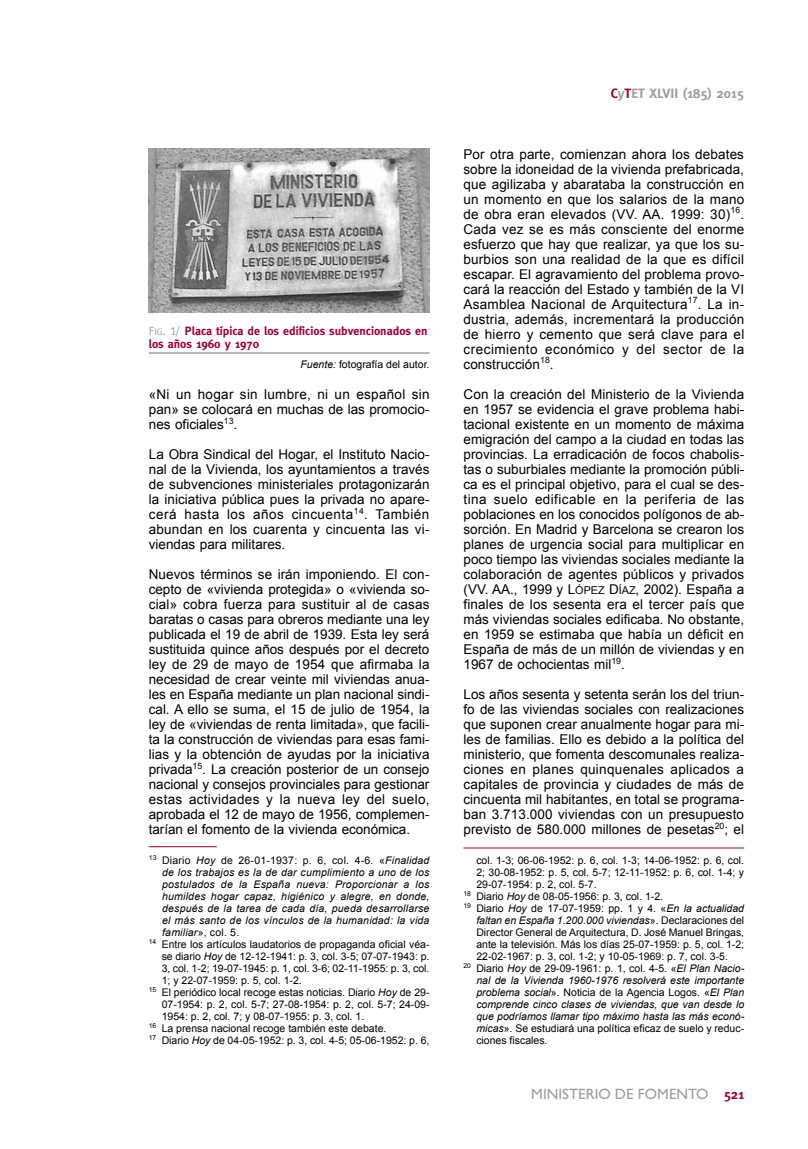
<style>
.page{position:relative;width:808px;height:1149px;background:#fff}
.page>*{position:absolute;margin:0;border:0;box-sizing:border-box;transform-origin:0 0}
.t1{font:15px "Gill Sans";color:#9e9e9e}
.t2{font:13.5px/15px "Arial";color:#000;text-align:justify}
.t3{font:700 13.5px "Meta";color:#9e9e9e}
.t4{font:700 12px/13.2px "Meta";color:#9b0337}
.t5{font:10.5px "Arial";color:#000}
.t6{font:italic 10.5px "Arial";letter-spacing:.02em;color:#000}
.t7{font:italic 10.5px "Arial";color:#000}
.t8{font:10.5px "Arial";letter-spacing:.02em;color:#000}
.s1{font-family:"Meta Caps SC800";font-weight:400;color:#9e9e9e}
.s2{font-family:"Meta Caps SC800";font-weight:400;font-size:9.6px;color:#9e9e9e}
.s3{font-style:italic}
.s4{font-style:normal}
.s5{color:#9b0337}
.s6{font-family:"Arial MT SC800"}
.s7{font-family:"Arial MT SC800";font-size:10.8px}
.s8{font-family:"Meta";font-weight:700;font-size:13.5px;color:#9b0337}
</style>
<div class="page">
<hr style="left:149px;top:846px;width:68px;height:1px;background:#9b0337">
<hr style="left:463px;top:847px;width:281px;height:1px;background:#9b0337">
<hr style="left:149px;top:352px;width:280px;height:1px;background:#9e9e9e">
<img style="left:149px;top:149px;width:280px;height:164px">
<p class="t4" style="left:149px;top:324px;width:280px"><span class="s1">F</span><span class="s2">ig</span><span class="s1">. 1/</span> Placa típica de los edificios subvencionados en los años 1960 y 1970</p>
<p class="t5" style="left:300px;top:358px;width:131px"><span class="s3">Fuente:</span> fotografía del autor.</p>
<p class="t2" style="left:149px;top:386px;width:282px">«Ni un hogar sin lumbre, ni un español sin pan» se colocará en muchas de las promocio&shy;nes oficiales<sup>13</sup>.</p>
<p class="t2" style="left:149px;top:446px;width:282px">La Obra Sindical del Hogar, el Instituto Nacio&shy;nal de la Vivienda, los ayuntamientos a través de subvenciones ministeriales protagonizarán la iniciativa pública pues la privada no apare&shy;cerá hasta los años cincuenta<sup>14</sup>. También abundan en los cuarenta y cincuenta las vi&shy;viendas para militares.</p>
<p class="t2" style="left:149px;top:566px;width:282px">Nuevos términos se irán imponiendo. El con&shy;cepto de «vivienda protegida» o «vivienda so&shy;cial» cobra fuerza para sustituir al de casas baratas o casas para obreros mediante una ley publicada el 19 de abril de 1939. Esta ley será sustituida quince años después por el decreto ley de 29 de mayo de 1954 que afirmaba la necesidad de crear veinte mil viviendas anua&shy;les en España mediante un plan nacional sindi&shy;cal. A ello se suma, el 15 de julio de 1954, la ley de «viviendas de renta limitada», que facili&shy;ta la construcción de viviendas para esas fami&shy;lias y la obtención de ayudas por la iniciativa privada<sup>15</sup>. La creación posterior de un consejo nacional y consejos provinciales para gestionar estas actividades y la nueva ley del suelo, aprobada el 12 de mayo de 1956, complemen&shy;tarían el fomento de la vivienda económica.</p>
<p class="t8" style="left:149px;top:854px;width:282px"><sup>13</sup> Diario <span class="s3">Hoy</span> de 26-01-1937: p. 6, col. 4-6. «<span class="s3">Finalidad</span></p>
<p class="t6" style="left:162px;top:866px;width:269px">de los trabajos es la de dar cumplimiento a uno de los</p>
<p class="t6" style="left:162px;top:878px;width:269px">postulados de la España nueva: Proporcionar a los</p>
<p class="t6" style="left:162px;top:890px;width:269px">humildes hogar capaz, higiénico y alegre, en donde,</p>
<p class="t6" style="left:162px;top:902px;width:269px">después de la tarea de cada día, pueda desarrollarse</p>
<p class="t6" style="left:162px;top:914px;width:269px">el más santo de los vínculos de la humanidad: la vida</p>
<p class="t6" style="left:162px;top:926px;width:79px">familiar<span class="s4">», col. 5.</span></p>
<p class="t5" style="left:149px;top:938px;width:282px"><sup>14</sup> Entre los artículos laudatorios de propaganda oficial véa-</p>
<p class="t5" style="left:162px;top:950px;width:269px">se diario <span class="s3">Hoy</span> de 12-12-1941: p. 3, col. 3-5; 07-07-1943: p.</p>
<p class="t5" style="left:162px;top:962px;width:269px">3, col. 1-2; 19-07-1945: p. 1, col. 3-6; 02-11-1955: p. 3, col.</p>
<p class="t5" style="left:162px;top:974px;width:142px">1; y 22-07-1959: p. 5, col. 1-2.</p>
<p class="t5" style="left:149px;top:986px;width:282px"><sup>15</sup> El periódico local recoge estas noticias. Diario <span class="s3">Hoy</span> de 29-</p>
<p class="t5" style="left:162px;top:998px;width:269px">07-1954: p. 2, col. 5-7; 27-08-1954: p. 2, col. 5-7; 24-09-</p>
<p class="t5" style="left:162px;top:1010px;width:204px">1954: p. 2, col. 7; y 08-07-1955: p. 3, col. 1.</p>
<p class="t5" style="left:149px;top:1022px;width:239px"><sup>16</sup> La prensa nacional recoge también este debate.</p>
<p class="t5" style="left:149px;top:1034px;width:282px"><sup>17</sup> Diario <span class="s3">Hoy</span> de 04-05-1952: p. 3, col. 4-5; 05-06-1952: p. 6,</p>
<p class="t3" style="left:611px;top:85px;width:135px"><span class="s5">C</span>y<span class="s5">T</span>ET XLVII (185) 2015</p>
<p class="t2" style="left:463px;top:146px;width:282px">Por otra parte, comienzan ahora los debates sobre la idoneidad de la vivienda prefabricada, que agilizaba y abarataba la construcción en un momento en que los salarios de la mano de obra eran elevados (<span class="s6">VV. AA.</span> 1999: 30)<sup>16</sup>.<br>Cada vez se es más consciente del enorme esfuerzo que hay que realizar, ya que los su&shy;burbios son una realidad de la que es difícil escapar. El agravamiento del problema provo&shy;cará la reacción del Estado y también de la VI Asamblea Nacional de Arquitectura<sup>17</sup>. La in&shy;dustria, además, incrementará la producción de hierro y cemento que será clave para el crecimiento económico y del sector de la construcción<sup>18</sup>.</p>
<p class="t2" style="left:463px;top:386px;width:282px">Con la creación del Ministerio de la Vivienda en 1957 se evidencia el grave problema habi&shy;tacional existente en un momento de máxima emigración del campo a la ciudad en todas las provincias. La erradicación de focos chabolis&shy;tas o suburbiales mediante la promoción públi&shy;ca es el principal objetivo, para el cual se des&shy;tina suelo edificable en la periferia de las poblaciones en los conocidos polígonos de ab&shy;sorción. En Madrid y Barcelona se crearon los planes de urgencia social para multiplicar en poco tiempo las viviendas sociales mediante la colaboración de agentes públicos y privados (<span class="s6">VV. AA.</span>, 1999 y <span class="s6">L</span><span class="s7">ÓPEZ</span> <span class="s6">D</span><span class="s7">ÍAZ</span>, 2002). España a finales de los sesenta era el tercer país que más viviendas sociales edificaba. No obstante, en 1959 se estimaba que había un déficit en España de más de un millón de viviendas y en 1967 de ochocientas mil<sup>19</sup>.</p>
<p class="t2" style="left:463px;top:686px;width:282px">Los años sesenta y setenta serán los del triun&shy;fo de las viviendas sociales con realizaciones que suponen crear anualmente hogar para mi&shy;les de familias. Ello es debido a la política del ministerio, que fomenta descomunales realiza&shy;ciones en planes quinquenales aplicados a capitales de provincia y ciudades de más de cincuenta mil habitantes, en total se programa&shy;ban 3.713.000 viviendas con un presupuesto previsto de 580.000 millones de pesetas<sup>20</sup>; el</p>
<p class="t5" style="left:476px;top:854px;width:269px">col. 1-3; 06-06-1952: p. 6, col. 1-3; 14-06-1952: p. 6, col.</p>
<p class="t5" style="left:476px;top:866px;width:269px">2; 30-08-1952: p. 5, col. 5-7; 12-11-1952: p. 6, col. 1-4; y</p>
<p class="t5" style="left:476px;top:878px;width:122px">29-07-1954: p. 2, col. 5-7.</p>
<p class="t5" style="left:463px;top:890px;width:201px"><sup>18</sup> Diario <span class="s3">Hoy</span> de 08-05-1956: p. 3, col. 1-2.</p>
<p class="t5" style="left:463px;top:902px;width:282px"><sup>19</sup> Diario <span class="s3">Hoy</span> de 17-07-1959: pp. 1 y 4. «<span class="s3">En la actualidad</span></p>
<p class="t7" style="left:476px;top:914px;width:269px">faltan en España 1.200.000 viviendas<span class="s4">». Declaraciones del</span></p>
<p class="t5" style="left:476px;top:926px;width:269px">Director General de Arquitectura, D. José Manuel Bringas,</p>
<p class="t5" style="left:476px;top:938px;width:269px">ante la televisión. Más los días 25-07-1959: p. 5, col. 1-2;</p>
<p class="t5" style="left:476px;top:950px;width:253px">22-02-1967: p. 3, col. 1-2; y 10-05-1969: p. 7, col. 3-5.</p>
<p class="t5" style="left:463px;top:962px;width:282px"><sup>20</sup> Diario <span class="s3">Hoy</span> de 29-09-1961: p. 1, col. 4-5. «<span class="s3">El Plan Nacio-</span></p>
<p class="t7" style="left:476px;top:974px;width:269px">nal de la Vivienda 1960-1976 resolverá este importante</p>
<p class="t5" style="left:476px;top:986px;width:269px"><span class="s3">problema social</span>». Noticia de la Agencia Logos. «<span class="s3">El Plan</span></p>
<p class="t7" style="left:476px;top:998px;width:269px">comprende cinco clases de viviendas, que van desde lo</p>
<p class="t7" style="left:476px;top:1010px;width:269px">que podríamos llamar tipo máximo hasta las más econó-</p>
<p class="t5" style="left:476px;top:1022px;width:269px"><span class="s3">micas</span>». Se estudiará una política eficaz de suelo y reduc-</p>
<p class="t5" style="left:476px;top:1034px;width:73px">ciones fiscales.</p>
<p class="t1" style="left:531px;top:1084px;width:214px">MINISTERIO DE FOMENTO <span class="s8">521</span></p>
</div>
